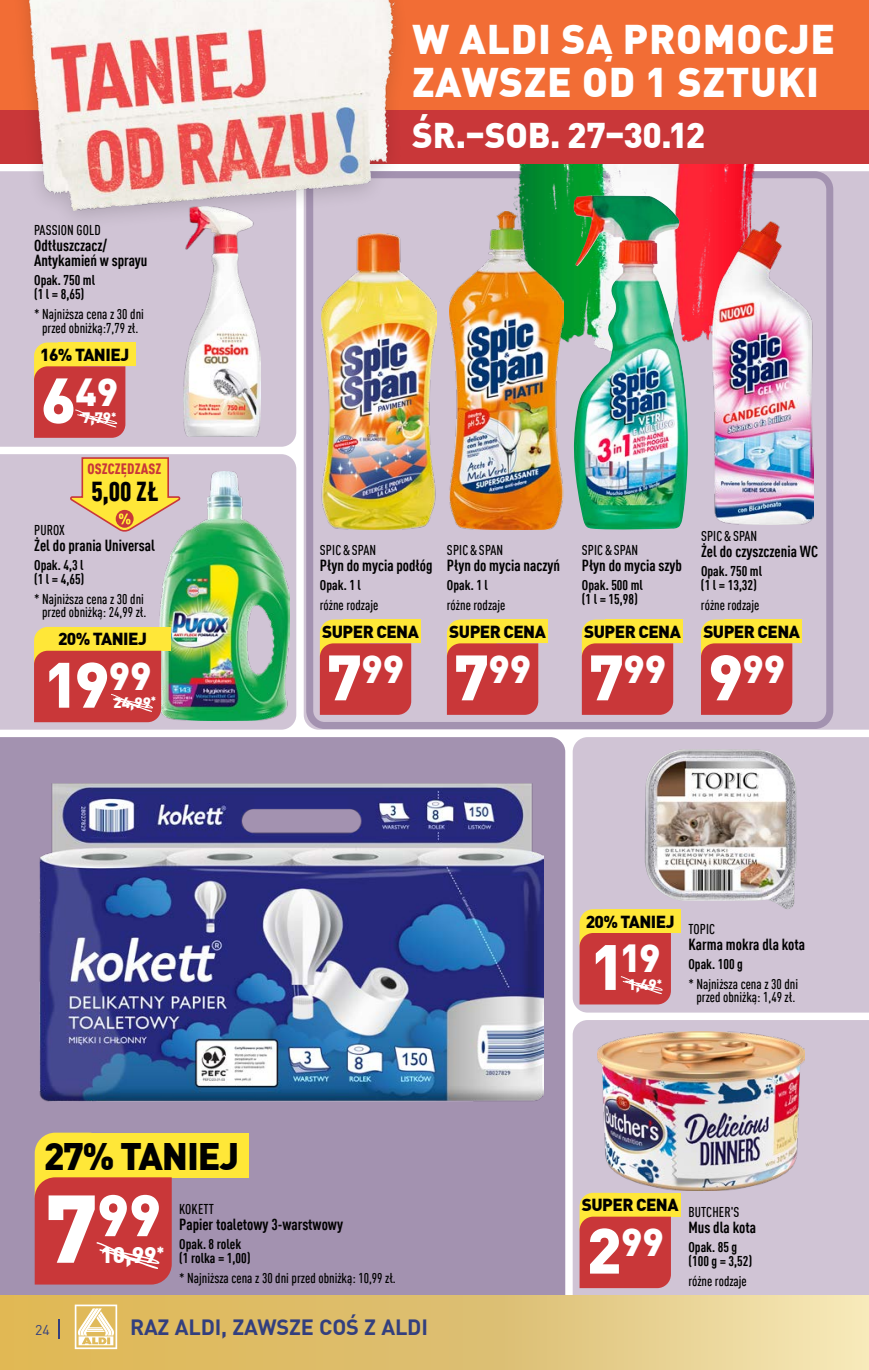
<style>
.page{position:relative;width:869px;height:1370px;background:#fff}
.page>*{position:absolute;margin:0;border:0;box-sizing:border-box;transform-origin:0 0}
.t1{font:900 63px "DIN Pro";color:#fff}
.t2{font:900 57.57px "DIN Pro";color:#fff}
.t3{font:900 40.6px/43.2px "DIN Pro";letter-spacing:.02em;color:#fff}
.t4{font:900 38.32px "DIN Pro";color:#fff}
.t5{font:900 37.62px "DIN Pro";letter-spacing:-.03em;color:#000}
.t6{font:900 35px "DIN Pro";letter-spacing:-.005em;color:#fff}
.t7{font:900 condensed 26.78px "DIN Pro";color:#000}
.t8{font:900 22.22px "DIN Pro";color:#fff}
.t9{font:700 21.7px "DIN Pro";letter-spacing:-.01em;color:#333f7e}
.t10{font:900 17.15px "DIN Pro";letter-spacing:-.03em;color:#000}
.t11{font:700 condensed 15.75px/15.8px "DIN Pro";color:#000}
.t12{font:900 14.88px "DIN Pro";color:#fff}
.t13{font:900 condensed 14.7px "DIN Pro";letter-spacing:.01em;color:#c93739}
.t14{font:500 condensed 14px/13.1px "DIN Pro";color:#000;text-align:center}
.t15{font:700 condensed 14px/14px "DIN Pro";color:#000}
.t16{font:14px "DIN Pro";color:#333f7e}
.s1{font-size:63px}
.s2{font-size:94.5px}
</style>
<div class="page">
<div style="left:0;top:454px;width:296px;height:275px;background:#d0c4d5"></div>
<div style="left:0;top:171px;width:296px;height:275px;background:#d0c4d5"></div>
<div style="left:0;top:737px;width:565px;height:558px;background:#a392b0"></div>
<div style="left:572px;top:737px;width:296px;height:275px;background:#d0c4d5"></div>
<div style="left:572px;top:1020px;width:296px;height:275px;background:#d0c4d5"></div>
<div style="left:303px;top:171px;width:565px;height:558px;background:#d0c4d5"></div>
<div style="left:306px;top:171px;width:526px;height:558px;border:7px solid #a392b0;border-radius:15px"></div>
<img style="left:513px;top:164px;width:253px;height:186px">
<img style="left:159px;top:471px;width:130px;height:250px">
<img style="left:39px;top:783px;width:504px;height:318px">
<img style="left:644px;top:749px;width:153px;height:160px">
<img style="left:597px;top:1031px;width:207px;height:159px">
<img style="left:322px;top:233px;width:114px;height:296px">
<img style="left:449px;top:211px;width:114px;height:318px">
<img style="left:711px;top:222px;width:102px;height:302px">
<img style="left:572px;top:195px;width:116px;height:335px">
<img style="left:184px;top:232px;width:76px;height:205px">
<div style="left:603px;top:909px;width:77px;height:23px;background:#ffe738"></div>
<div style="left:579px;top:909px;width:50px;height:49px;background:#ffe738;border-radius:14px"></div>
<div style="left:579px;top:932px;width:91px;height:72px;background:#c93739"></div>
<div style="left:58px;top:342px;width:77px;height:24px;background:#ffe738"></div>
<div style="left:34px;top:342px;width:50px;height:50px;background:#ffe738;border-radius:14px"></div>
<svg style="left:34px;top:366px;width:91px;height:72px;background:#ca3d3e"></svg>
<div style="left:603px;top:1192px;width:77px;height:24px;background:#ffe738"></div>
<div style="left:579px;top:1192px;width:50px;height:50px;background:#ffe738;border-radius:14px"></div>
<div style="left:579px;top:1216px;width:91px;height:71px;background:#c93739"></div>
<div style="left:343px;top:619px;width:78px;height:24px;background:#ffe738"></div>
<div style="left:320px;top:619px;width:49px;height:50px;background:#ffe738;border-radius:14px"></div>
<div style="left:320px;top:643px;width:91px;height:71px;background:#c93739"></div>
<div style="left:470px;top:619px;width:78px;height:24px;background:#ffe738"></div>
<div style="left:446px;top:619px;width:50px;height:50px;background:#ffe738;border-radius:14px"></div>
<div style="left:446px;top:643px;width:92px;height:71px;background:#c93739"></div>
<div style="left:70px;top:1132px;width:178px;height:45px;background:#ffe738"></div>
<div style="left:35px;top:1132px;width:74px;height:83px;background:#ffe738;border-radius:21px"></div>
<div style="left:35px;top:1177px;width:137px;height:107px;background:#c93739"></div>
<svg style="left:69px;top:456px;width:113px;height:77px;background:#eacc6f"></svg>
<div style="left:58px;top:627px;width:113px;height:23px;background:#ffe738"></div>
<div style="left:34px;top:627px;width:50px;height:49px;background:#ffe738;border-radius:14px"></div>
<div style="left:34px;top:650px;width:127px;height:72px;background:#c93739"></div>
<div style="left:724px;top:619px;width:77px;height:24px;background:#ffe738"></div>
<div style="left:700px;top:619px;width:50px;height:50px;background:#ffe738;border-radius:14px"></div>
<div style="left:700px;top:643px;width:92px;height:71px;background:#c93739"></div>
<div style="left:605px;top:619px;width:77px;height:24px;background:#ffe738"></div>
<div style="left:581px;top:619px;width:50px;height:50px;background:#ffe738;border-radius:14px"></div>
<div style="left:581px;top:643px;width:92px;height:71px;background:#c93739"></div>
<div style="left:0;top:0;width:868px;height:164px;background:#c93739"></div>
<div style="left:0;top:0;width:868px;height:109px;background:#f26d35"></div>
<div style="left:9px;top:0;width:400px;height:232px;background:#000;opacity:.15"></div>
<img style="left:25px;top:0;width:372px;height:210px">
<svg style="left:0;top:1295px;width:868px;height:74px;background:#e3c67a"></svg>
<svg style="left:59px;top:1319px;width:1px;height:19px"></svg>
<svg style="left:75px;top:1304px;width:42px;height:44px"></svg>
<p class="t14" style="left:34px;top:222px;width:68px">PASSION GOLD</p>
<p class="t11" style="left:34px;top:236px;width:115px">Odtłuszczacz/<br>Antykamień w sprayu</p>
<p class="t15" style="left:34px;top:272px;width:63px">Opak. 750 ml (1 l = 8,65)</p>
<p class="t14" style="left:34px;top:307px;width:111px">* Najniższa cena z 30 dni przed obniżką:7,79 zł.</p>
<p class="t10" style="left:40px;top:341px;width:90px">16% TANIEJ</p>
<h3 class="t4" style="left:41px;top:361px;width:79px"><span class="s1">6</span>49</h3>
<p class="t12" style="left:82px;top:406px;width:36px">7,79<sup>*</sup></p>
<p class="t13" style="left:87px;top:457px;width:75px">OSZCZĘDZASZ</p>
<h3 class="t7" style="left:91px;top:471px;width:69px">5,00 ZŁ</h3>
<p class="t14" style="left:34px;top:522px;width:32px">PUROX</p>
<p class="t11" style="left:34px;top:536px;width:122px">Żel do prania Universal</p>
<p class="t15" style="left:34px;top:556px;width:52px">Opak. 4,3 l (1 l = 4,65)</p>
<p class="t14" style="left:34px;top:591px;width:114px">* Najniższa cena z 30 dni przed obniżką: 24,99 zł.</p>
<p class="t10" style="left:58px;top:625px;width:90px">20% TANIEJ</p>
<h1 class="t1" style="left:44px;top:634px;width:109px">19<sup>99</sup></h1>
<p class="t12" style="left:113px;top:690px;width:44px">24,99<sup>*</sup></p>
<h3 class="t3" style="left:412px;top:15px;width:424px">W ALDI SĄ PROMOCJE<br>ZAWSZE OD 1 SZTUKI</h3>
<h3 class="t6" style="left:412px;top:107px;width:294px">ŚR.–SOB. 27–30.12</h3>
<p class="t14" style="left:320px;top:542px;width:58px">SPIC &amp; SPAN</p>
<p class="t11" style="left:320px;top:556px;width:114px">Płyn do mycia podłóg</p>
<p class="t15" style="left:320px;top:576px;width:42px">Opak. 1 l</p>
<p class="t14" style="left:320px;top:597px;width:60px">różne rodzaje</p>
<p class="t10" style="left:322px;top:618px;width:98px">SUPER CENA</p>
<h3 class="t4" style="left:327px;top:638px;width:79px"><span class="s1">7</span>99</h3>
<p class="t14" style="left:447px;top:542px;width:58px">SPIC &amp; SPAN</p>
<p class="t11" style="left:447px;top:556px;width:115px">Płyn do mycia naczyń</p>
<p class="t15" style="left:447px;top:576px;width:42px">Opak. 1 l</p>
<p class="t14" style="left:446px;top:597px;width:60px">różne rodzaje</p>
<p class="t10" style="left:449px;top:618px;width:98px">SUPER CENA</p>
<h3 class="t4" style="left:454px;top:638px;width:79px"><span class="s1">7</span>99</h3>
<p class="t14" style="left:581px;top:542px;width:58px">SPIC &amp; SPAN</p>
<p class="t11" style="left:581px;top:556px;width:101px">Płyn do mycia szyb</p>
<p class="t15" style="left:581px;top:576px;width:63px">Opak. 500 ml (1 l = 15,98)</p>
<p class="t10" style="left:584px;top:618px;width:98px">SUPER CENA</p>
<h3 class="t4" style="left:588px;top:638px;width:79px"><span class="s1">7</span>99</h3>
<p class="t14" style="left:700px;top:528px;width:58px">SPIC &amp; SPAN</p>
<p class="t11" style="left:700px;top:542px;width:119px">Żel do czyszczenia WC</p>
<p class="t15" style="left:700px;top:562px;width:63px">Opak. 750 ml (1 l = 13,32)</p>
<p class="t14" style="left:700px;top:597px;width:60px">różne rodzaje</p>
<p class="t10" style="left:703px;top:618px;width:98px">SUPER CENA</p>
<h3 class="t4" style="left:707px;top:638px;width:79px"><span class="s1">9</span>99</h3>
<p class="t10" style="left:585px;top:907px;width:90px">20% TANIEJ</p>
<h3 class="t4" style="left:589px;top:927px;width:72px"><span class="s1">1</span>19</h3>
<p class="t12" style="left:627px;top:972px;width:36px">1,49<sup>*</sup></p>
<p class="t14" style="left:688px;top:921px;width:28px">TOPIC</p>
<p class="t11" style="left:688px;top:934px;width:118px">Karma mokra dla kota</p>
<p class="t15" style="left:688px;top:955px;width:56px">Opak. 100 g</p>
<p class="t14" style="left:688px;top:976px;width:111px">* Najniższa cena z 30 dni przed obniżką: 1,49 zł.</p>
<h3 class="t5" style="left:44px;top:1125px;width:197px">27% TANIEJ</h3>
<h2 class="t2" style="left:45px;top:1169px;width:117px"><span class="s2">7</span>99</h2>
<p class="t14" style="left:179px;top:1201px;width:36px">KOKETT</p>
<p class="t11" style="left:179px;top:1215px;width:165px">Papier toaletowy 3-warstwowy</p>
<p class="t15" style="left:179px;top:1235px;width:73px">Opak. 8 rolek (1 rolka = 1,00)</p>
<p class="t14" style="left:179px;top:1270px;width:218px">* Najniższa cena z 30 dni przed obniżką: 10,99 zł.</p>
<h3 class="t8" style="left:101px;top:1236px;width:65px">10,99<sup>*</sup></h3>
<p class="t16" style="left:35px;top:1318px;width:16px">1824</p>
<h3 class="t9" style="left:130px;top:1309px;width:299px">RAZ ALDI, ZAWSZE COŚ Z ALDI</h3>
<p class="t10" style="left:581px;top:1191px;width:98px">SUPER CENA</p>
<h3 class="t4" style="left:586px;top:1211px;width:79px"><span class="s1">2</span>99</h3>
<p class="t14" style="left:688px;top:1204px;width:53px">BUTCHER'S</p>
<p class="t11" style="left:688px;top:1217px;width:69px">Mus dla kota</p>
<p class="t15" style="left:688px;top:1238px;width:65px">Opak. 85 g (100 g = 3,52)</p>
<p class="t14" style="left:688px;top:1272px;width:60px">różne rodzaje</p>
</div>
